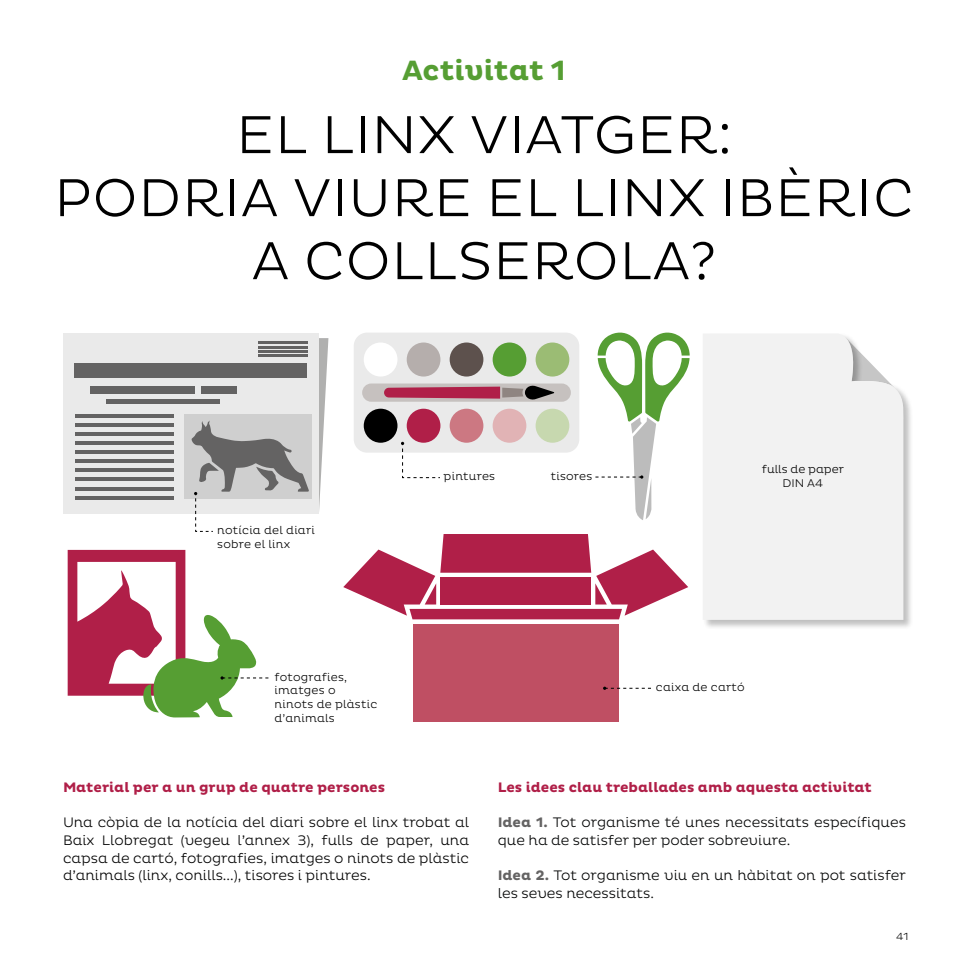
<style>
.page{position:relative;width:968px;height:968px;background:#fff}
.page>*{position:absolute;margin:0;border:0;box-sizing:border-box;transform-origin:0 0}
.t1{font:300 54.25px/63px "Pluto";letter-spacing:.015em;color:#000;text-align:center}
.t2{font:700 28.35px "Pluto";color:#569e33}
.t3{font:300 14px/17.5px "Pluto";color:#000;text-align:justify}
.t4{font:300 14px/17.5px "Pluto";color:#010202}
.t5{font:700 14px "Pluto";color:#b01f48}
.t6{font:300 11.38px/13.7px "Pluto";letter-spacing:.02em;color:#000}
.t7{font:300 11.38px/13.7px "Pluto";color:#000;text-align:center}
.t8{font:300 10.5px "Pluto";color:#000}
.s1{font-weight:700;color:#646363}
</style>
<div class="page">
<svg style="left:319px;top:338px;width:9px;height:172px"></svg>
<div style="left:63px;top:332px;width:256px;height:181px;background:#eaeaea"></div>
<div style="left:74px;top:363px;width:233px;height:15px;background:#646363"></div>
<hr style="left:258px;top:341px;width:49px;height:3px;background:#646363">
<hr style="left:258px;top:346px;width:49px;height:2px;background:#646363">
<hr style="left:258px;top:350px;width:49px;height:2px;background:#646363">
<hr style="left:258px;top:354px;width:49px;height:3px;background:#646363">
<div style="left:106px;top:399px;width:114px;height:5px;background:#646363"></div>
<div style="left:90px;top:385px;width:105px;height:8px;background:#646363"></div>
<div style="left:201px;top:385px;width:35px;height:8px;background:#646363"></div>
<hr style="left:75px;top:414px;width:99px;height:3px;background:#646363">
<hr style="left:75px;top:432px;width:99px;height:3px;background:#646363">
<hr style="left:75px;top:450px;width:99px;height:3px;background:#646363">
<hr style="left:75px;top:469px;width:99px;height:3px;background:#646363">
<hr style="left:75px;top:423px;width:99px;height:3px;background:#646363">
<hr style="left:75px;top:441px;width:99px;height:3px;background:#646363">
<hr style="left:75px;top:459px;width:99px;height:4px;background:#646363">
<hr style="left:75px;top:478px;width:99px;height:3px;background:#646363">
<hr style="left:75px;top:487px;width:99px;height:3px;background:#646363">
<hr style="left:75px;top:496px;width:99px;height:3px;background:#646363">
<div style="left:184px;top:414px;width:128px;height:84px;background:#cfcfcf"></div>
<div style="left:702px;top:333px;width:211px;height:297px;background:#000;opacity:.25"></div>
<div style="left:702px;top:333px;width:201px;height:286px;background:#f2f2f2"></div>
<svg style="left:595px;top:332px;width:94px;height:188px"></svg>
<div style="left:353px;top:332px;width:226px;height:120px;background:#eaeaea;border-radius:13px"></div>
<div style="left:362px;top:383px;width:208px;height:18px;background:#c6c1bf;border-radius:9px"></div>
<svg style="left:384px;top:385px;width:170px;height:15px"></svg>
<div style="left:363px;top:408px;width:34px;height:34px;background:#000;border-radius:50%"></div>
<div style="left:406px;top:408px;width:34px;height:34px;background:#b01f48;border-radius:50%"></div>
<div style="left:449px;top:408px;width:34px;height:34px;background:#cc7882;border-radius:50%"></div>
<div style="left:492px;top:408px;width:34px;height:34px;background:#e1b3b5;border-radius:50%"></div>
<div style="left:535px;top:408px;width:34px;height:34px;background:#c7d8af;border-radius:50%"></div>
<div style="left:363px;top:342px;width:34px;height:34px;background:#fff;border-radius:50%"></div>
<div style="left:406px;top:342px;width:34px;height:34px;background:#b5aeac;border-radius:50%"></div>
<div style="left:449px;top:342px;width:34px;height:34px;background:#5d514d;border-radius:50%"></div>
<div style="left:492px;top:342px;width:34px;height:34px;background:#569e33;border-radius:50%"></div>
<div style="left:535px;top:342px;width:34px;height:34px;background:#9bbc74;border-radius:50%"></div>
<svg style="left:191px;top:420px;width:118px;height:112px"></svg>
<div style="left:413px;top:623px;width:205px;height:98px;background:#bf4f63"></div>
<svg style="left:343px;top:534px;width:345px;height:85px"></svg>
<svg style="left:603px;top:686px;width:48px;height:3px"></svg>
<svg style="left:68px;top:550px;width:200px;height:167px"></svg>
<svg style="left:401px;top:441px;width:39px;height:37px"></svg>
<h2 class="t2" style="left:402px;top:54px;width:165px">Activitat 1</h2>
<h1 class="t1" style="left:54px;top:104px;width:860px">EL LINX VIATGER:<br>PODRIA VIURE EL LINX IBÈRIC<br>A COLLSEROLA?</h1>
<p class="t6" style="left:217px;top:524px;width:99px">notícia del diari sobre el linx</p>
<p class="t6" style="left:443px;top:469px;width:53px">pintures</p>
<p class="t6" style="left:550px;top:469px;width:43px">tisores</p>
<p class="t7" style="left:761px;top:462px;width:83px">fulls de paper<br>DIN A4</p>
<p class="t6" style="left:274px;top:670px;width:104px">fotografies, imatges o<br>ninots de plàstic d’animals</p>
<p class="t6" style="left:656px;top:680px;width:90px">caixa de cartó</p>
<p class="t5" style="left:63px;top:779px;width:323px">Material per a un grup de quatre persones</p>
<p class="t3" style="left:63px;top:814px;width:407px">Una còpia de la notícia del diari sobre el linx trobat al Baix Llobregat (vegeu l’annex 3), fulls de paper, una capsa de cartó, fotografies, imatges o ninots de plàstic d’animals (linx, conills...), tisores i pintures.</p>
<p class="t5" style="left:497px;top:779px;width:375px">Les idees clau treballades amb aquesta activitat</p>
<p class="t4" style="left:497px;top:814px;width:409px"><span class="s1">Idea 1.</span> Tot organisme té unes necessitats específiques que ha de satisfer per poder sobreviure.</p>
<p class="t4" style="left:497px;top:866px;width:409px"><span class="s1">Idea 2.</span> Tot organisme viu en un hàbitat on pot satisfer les seves necessitats.</p>
<p class="t8" style="left:896px;top:930px;width:14px">41</p>
</div>
